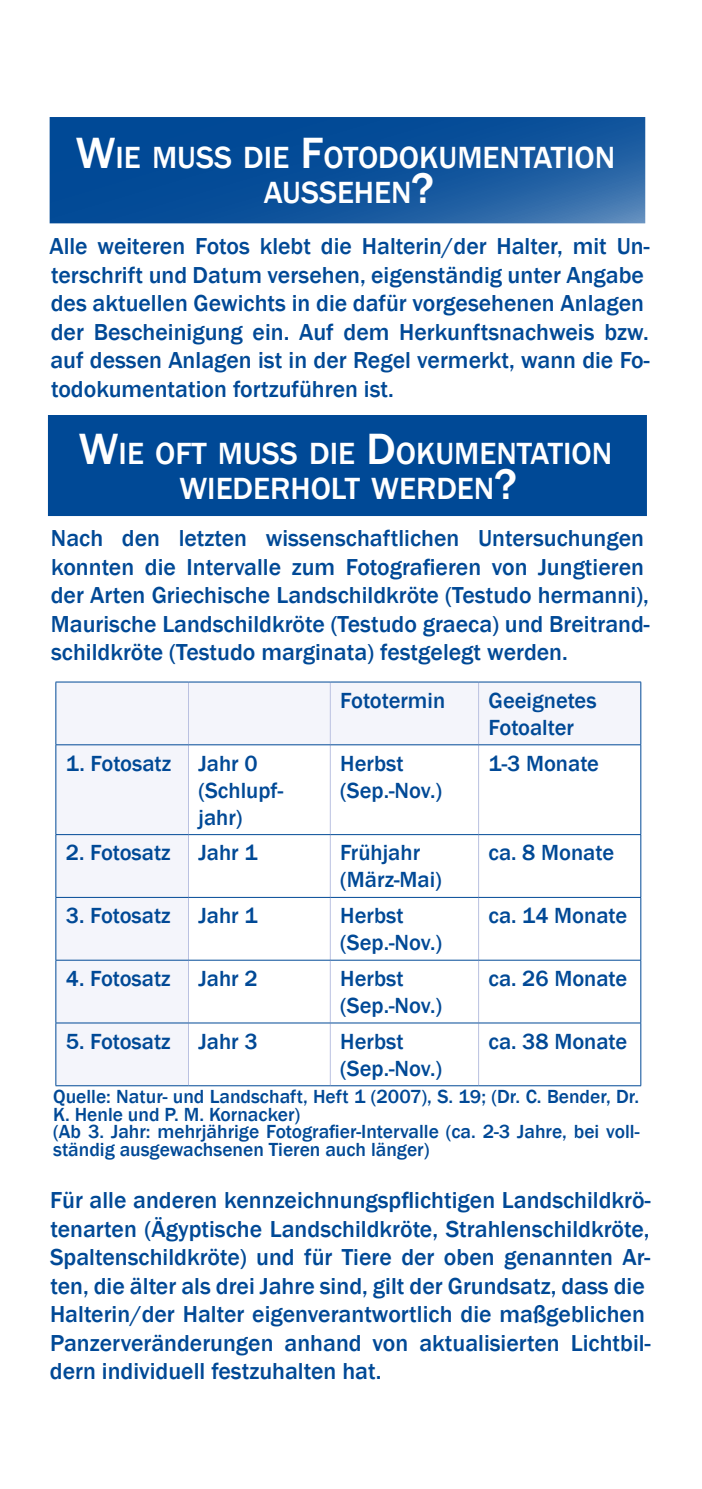
<style>
.page{position:relative;width:702px;height:1489px;background:#fff}
.page>*{position:absolute;margin:0;border:0;box-sizing:border-box;transform-origin:0 0}
.t1{font:500 31.5px/35px "Franklin Gothic";color:#fff;text-align:center}
.t2{font:500 23.75px/28.5px "Franklin Gothic";color:#004996}
.t3{font:500 22.5px/27px "Franklin Gothic";color:#004996}
.t4{font:500 19.5px/17.5px "Franklin Gothic";color:#004996}
.s1{font-size:45px}
</style>
<div class="page">
<div style="left:49px;top:416px;width:596px;height:99px;background:#004996"></div>
<div style="left:48px;top:415px;width:599px;height:101px;border:2px solid #004996"></div>
<svg style="left:53px;top:120px;width:589px;height:100px;background:#0e529b"></svg>
<div style="left:50px;top:117px;width:595px;height:106px;border:2px solid #004996"></div>
<div style="left:56px;top:682px;width:132px;height:62px;background:#f4f5fb"></div>
<div style="left:188px;top:682px;width:142px;height:62px;background:#f4f5fb"></div>
<div style="left:330px;top:682px;width:148px;height:62px;background:#f4f5fb"></div>
<div style="left:478px;top:682px;width:162px;height:62px;background:#f4f5fb"></div>
<div style="left:56px;top:744px;width:132px;height:90px;background:#f4f5fb"></div>
<div style="left:56px;top:834px;width:132px;height:63px;background:#f4f5fb"></div>
<div style="left:56px;top:897px;width:132px;height:63px;background:#f4f5fb"></div>
<div style="left:56px;top:960px;width:132px;height:62px;background:#f4f5fb"></div>
<div style="left:56px;top:1022px;width:132px;height:63px;background:#f4f5fb"></div>
<hr style="left:188px;top:682px;width:1px;height:62px;background:#bac1e1">
<hr style="left:330px;top:682px;width:1px;height:62px;background:#bac1e1">
<hr style="left:478px;top:682px;width:1px;height:62px;background:#bac1e1">
<hr style="left:188px;top:745px;width:1px;height:89px;background:#bac1e1">
<hr style="left:330px;top:745px;width:1px;height:89px;background:#bac1e1">
<hr style="left:478px;top:745px;width:1px;height:89px;background:#bac1e1">
<hr style="left:188px;top:834px;width:1px;height:63px;background:#bac1e1">
<hr style="left:330px;top:834px;width:1px;height:63px;background:#bac1e1">
<hr style="left:478px;top:834px;width:1px;height:63px;background:#bac1e1">
<hr style="left:188px;top:897px;width:1px;height:62px;background:#bac1e1">
<hr style="left:330px;top:897px;width:1px;height:62px;background:#bac1e1">
<hr style="left:478px;top:897px;width:1px;height:62px;background:#bac1e1">
<hr style="left:188px;top:960px;width:1px;height:62px;background:#bac1e1">
<hr style="left:330px;top:960px;width:1px;height:62px;background:#bac1e1">
<hr style="left:478px;top:960px;width:1px;height:62px;background:#bac1e1">
<hr style="left:188px;top:1023px;width:1px;height:62px;background:#bac1e1">
<hr style="left:330px;top:1023px;width:1px;height:62px;background:#bac1e1">
<hr style="left:478px;top:1023px;width:1px;height:62px;background:#bac1e1">
<hr style="left:56px;top:681px;width:132px;height:1px;background:#004996">
<hr style="left:55px;top:682px;width:1px;height:62px;background:#004996">
<hr style="left:188px;top:681px;width:142px;height:1px;background:#004996">
<hr style="left:330px;top:681px;width:148px;height:1px;background:#004996">
<hr style="left:478px;top:681px;width:163px;height:1px;background:#004996">
<hr style="left:640px;top:682px;width:1px;height:62px;background:#004996">
<hr style="left:56px;top:744px;width:132px;height:1px;background:#004996">
<hr style="left:55px;top:745px;width:1px;height:89px;background:#004996">
<hr style="left:188px;top:744px;width:142px;height:1px;background:#004996">
<hr style="left:330px;top:744px;width:148px;height:1px;background:#004996">
<hr style="left:478px;top:744px;width:163px;height:1px;background:#004996">
<hr style="left:640px;top:745px;width:1px;height:89px;background:#004996">
<hr style="left:56px;top:834px;width:132px;height:1px;background:#004996">
<hr style="left:55px;top:834px;width:1px;height:63px;background:#004996">
<hr style="left:188px;top:834px;width:142px;height:1px;background:#004996">
<hr style="left:330px;top:834px;width:148px;height:1px;background:#004996">
<hr style="left:478px;top:834px;width:163px;height:1px;background:#004996">
<hr style="left:640px;top:834px;width:1px;height:63px;background:#004996">
<hr style="left:56px;top:897px;width:132px;height:1px;background:#004996">
<hr style="left:55px;top:897px;width:1px;height:62px;background:#004996">
<hr style="left:188px;top:897px;width:142px;height:1px;background:#004996">
<hr style="left:330px;top:897px;width:148px;height:1px;background:#004996">
<hr style="left:478px;top:897px;width:163px;height:1px;background:#004996">
<hr style="left:640px;top:897px;width:1px;height:62px;background:#004996">
<hr style="left:56px;top:959px;width:132px;height:1px;background:#004996">
<hr style="left:55px;top:960px;width:1px;height:62px;background:#004996">
<hr style="left:188px;top:959px;width:142px;height:1px;background:#004996">
<hr style="left:330px;top:959px;width:148px;height:1px;background:#004996">
<hr style="left:478px;top:959px;width:163px;height:1px;background:#004996">
<hr style="left:640px;top:960px;width:1px;height:62px;background:#004996">
<hr style="left:56px;top:1022px;width:132px;height:1px;background:#004996">
<hr style="left:55px;top:1023px;width:1px;height:62px;background:#004996">
<hr style="left:188px;top:1022px;width:142px;height:1px;background:#004996">
<hr style="left:330px;top:1022px;width:148px;height:1px;background:#004996">
<hr style="left:478px;top:1022px;width:163px;height:1px;background:#004996">
<hr style="left:640px;top:1023px;width:1px;height:62px;background:#004996">
<hr style="left:56px;top:1085px;width:132px;height:1px;background:#004996">
<hr style="left:188px;top:1085px;width:142px;height:1px;background:#004996">
<hr style="left:330px;top:1085px;width:148px;height:1px;background:#004996">
<hr style="left:478px;top:1085px;width:163px;height:1px;background:#004996">
<h1 class="t1" style="left:76px;top:141px;width:541px"><span class="s1">W</span>IE MUSS DIE <span class="s1">F</span>OTODOKUMENTATION<br>AUSSEHEN<span class="s1">?</span></h1>
<p class="t2" style="left:49px;top:232px;width:601px">Alle weiteren Fotos klebt die Halterin/der Halter, mit Un&shy;terschrift und Datum versehen, eigenständig unter Angabe des aktuellen Gewichts in die dafür vorgesehenen Anlagen der Bescheinigung ein. Auf dem Herkunftsnachweis bzw. auf dessen Anlagen ist in der Regel vermerkt, wann die Fo&shy;todokumentation fortzuführen ist.</p>
<h1 class="t1" style="left:79px;top:436px;width:535px"><span class="s1">W</span>IE OFT MUSS DIE <span class="s1">D</span>OKUMENTATION<br>WIEDERHOLT WERDEN<span class="s1">?</span></h1>
<p class="t2" style="left:51px;top:524px;width:600px">Nach den letzten wissenschaftlichen Untersuchungen konnten die Intervalle zum Fotografieren von Jungtieren der Arten Griechische Landschildkröte (Testudo hermanni), Maurische Landschildkröte (Testudo graeca) und Breitrand&shy;schildkröte (Testudo marginata) festgelegt werden.</p>
<p class="t3" style="left:340px;top:687px;width:106px">Fototermin</p>
<p class="t3" style="left:488px;top:687px;width:109px">Geeignetes<br>Fotoalter</p>
<p class="t3" style="left:66px;top:749px;width:107px">1. Fotosatz</p>
<p class="t3" style="left:198px;top:749px;width:86px">Jahr 0 (Schlupf&shy;jahr)</p>
<p class="t3" style="left:340px;top:749px;width:103px">Herbst (Sep.-Nov.)</p>
<p class="t3" style="left:488px;top:749px;width:112px">1-3 Monate</p>
<p class="t3" style="left:66px;top:839px;width:106px">2. Fotosatz</p>
<p class="t3" style="left:198px;top:839px;width:61px">Jahr 1</p>
<p class="t3" style="left:340px;top:839px;width:103px">Frühjahr (März-Mai)</p>
<p class="t3" style="left:488px;top:839px;width:127px">ca. 8 Monate</p>
<p class="t3" style="left:66px;top:902px;width:106px">3. Fotosatz</p>
<p class="t3" style="left:198px;top:902px;width:61px">Jahr 1</p>
<p class="t3" style="left:340px;top:902px;width:103px">Herbst (Sep.-Nov.)</p>
<p class="t3" style="left:488px;top:902px;width:140px">ca. 14 Monate</p>
<p class="t3" style="left:66px;top:965px;width:106px">4. Fotosatz</p>
<p class="t3" style="left:198px;top:965px;width:61px">Jahr 2</p>
<p class="t3" style="left:340px;top:965px;width:103px">Herbst (Sep.-Nov.)</p>
<p class="t3" style="left:488px;top:965px;width:140px">ca. 26 Monate</p>
<p class="t3" style="left:66px;top:1027px;width:106px">5. Fotosatz</p>
<p class="t3" style="left:198px;top:1027px;width:61px">Jahr 3</p>
<p class="t3" style="left:340px;top:1027px;width:103px">Herbst (Sep.-Nov.)</p>
<p class="t3" style="left:488px;top:1027px;width:140px">ca. 38 Monate</p>
<p class="t4" style="left:53px;top:1088px;width:587px">Quelle: Natur- und Landschaft, Heft 1 (2007), S. 19; (Dr. C. Bender, Dr.<br>K. Henle und P. M. Kornacker)<br>(Ab 3. Jahr: mehrjährige Fotografier-Intervalle (ca. 2-3 Jahre, bei voll&shy;ständig ausgewachsenen Tieren auch länger)</p>
<p class="t2" style="left:50px;top:1185px;width:602px">Für alle anderen kennzeichnungspflichtigen Landschildkrö&shy;tenarten (Ägyptische Landschildkröte, Strahlenschildkröte, Spaltenschildkröte) und für Tiere der oben genannten Ar&shy;ten, die älter als drei Jahre sind, gilt der Grundsatz, dass die Halterin/der Halter eigenverantwortlich die maßgeblichen Panzerveränderungen anhand von aktualisierten Lichtbil&shy;dern individuell festzuhalten hat.</p>
</div>
